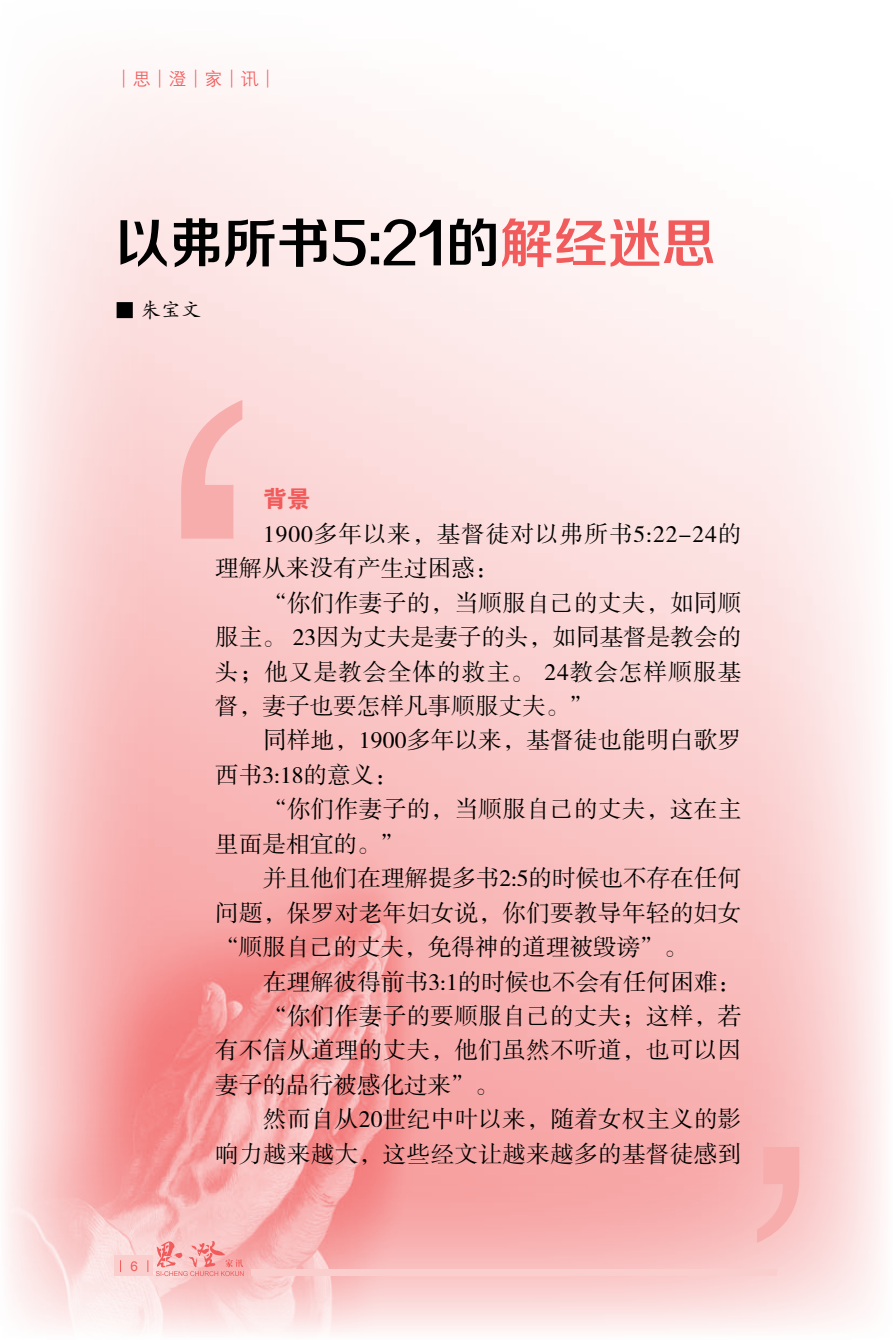
<style>
.page{position:relative;width:893px;height:1340px;background:#fff}
.page>*{position:absolute;margin:0;border:0;box-sizing:border-box;transform-origin:0 0}
.t1{font:54px "FZZZHONGJW GB1 0";color:#000}
.t2{font:23.62px/34.4px "FZSSK GBK1 0";letter-spacing:.015em;color:#000;text-align:justify}
.t3{font:23.62px/34.4px "FZSSK GBK1 0";letter-spacing:.04em;color:#000}
.t4{font:23.62px "FZDHTJW GB1 0";color:#f15b5b}
.t5{font:20.25px "FZKTJW GB1 0";color:#000}
.t6{font:18px "FZZDXK GBK1 0";color:#f15b5b}
.s1{color:#f15b5b}
</style>
<div class="page">
<img style="left:6px;top:87px;width:877px;height:1247px">
<svg style="left:181px;top:400px;width:61px;height:138px;background:#f9bebe"></svg>
<svg style="left:757px;top:1146px;width:42px;height:96px;background:#f8b5b5"></svg>
<svg style="left:156px;top:1240px;width:88px;height:35px;background:#f7acac"></svg>
<div style="left:115px;top:1255px;width:38px;height:20px;background:#fbcece"></div>
<div style="left:251px;top:1269px;width:526px;height:6px;background:#fbcece"></div>
<p class="t6" style="left:115px;top:69px;width:164px">│思│澄│家│讯│</p>
<h1 class="t1" style="left:115px;top:213px;width:602px">以弗所书5:21的<span class="s1">解经迷思</span></h1>
<p class="t5" style="left:115px;top:300px;width:88px">■ 朱宝文</p>
<p class="t4" style="left:263px;top:486px;width:49px">背景</p>
<p class="t3" style="left:215px;top:518px;width:528px;text-indent:48px">1900多年以来，基督徒对以弗所书5:22-24的理解从来没有产生过困惑：</p>
<p class="t2" style="left:215px;top:586px;width:528px;text-indent:48px">“你们作妻子的，当顺服自己的丈夫，如同顺服主。 23因为丈夫是妻子的头，如同基督是教会的头；他又是教会全体的救主。 24教会怎样顺服基督，妻子也要怎样凡事顺服丈夫。”</p>
<p class="t2" style="left:215px;top:724px;width:528px;text-indent:48px">同样地，1900多年以来，基督徒也能明白歌罗西书3:18的意义：</p>
<p class="t2" style="left:215px;top:793px;width:528px;text-indent:48px">“你们作妻子的，当顺服自己的丈夫，这在主里面是相宜的。”</p>
<p class="t2" style="left:215px;top:862px;width:528px;text-indent:48px">并且他们在理解提多书2:5的时候也不存在任何问题，保罗对老年妇女说，你们要教导年轻的妇女“顺服自己的丈夫，免得神的道理被毁谤”。</p>
<p class="t2" style="left:263px;top:965px;width:480px">在理解彼得前书3:1的时候也不会有任何困难：</p>
<p class="t2" style="left:263px;top:999px;width:480px">“你们作妻子的要顺服自己的丈夫；这样，若</p>
<p class="t2" style="left:215px;top:1034px;width:528px">有不信从道理的丈夫，他们虽然不听道，也可以因</p>
<p class="t2" style="left:215px;top:1068px;width:285px">妻子的品行被感化过来”。</p>
<p class="t2" style="left:263px;top:1103px;width:480px">然而自从20世纪中叶以来，随着女权主义的影</p>
<p class="t2" style="left:215px;top:1137px;width:528px">响力越来越大，这些经文让越来越多的基督徒感到</p>
</div>
